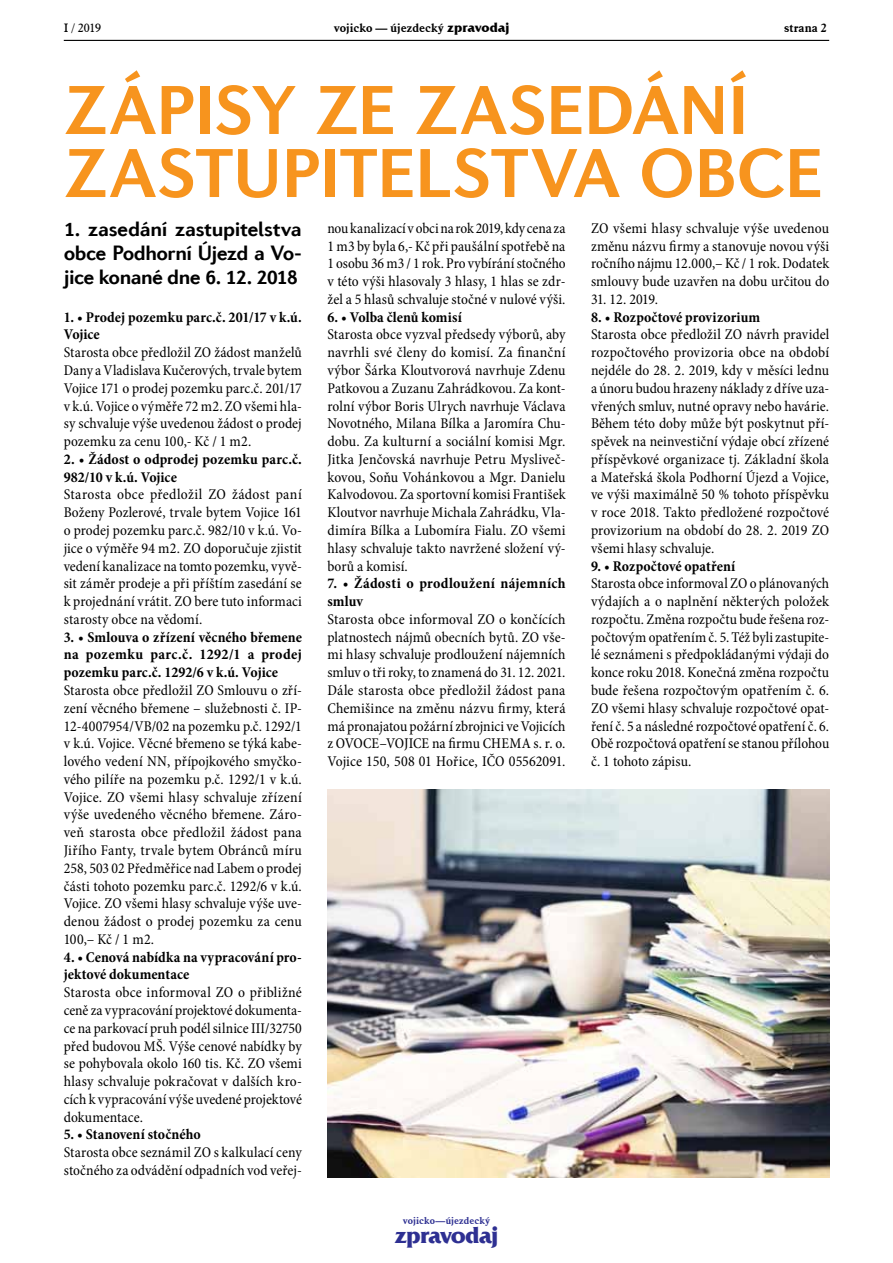
<style>
.page{position:relative;width:893px;height:1263px;background:#fff}
.page>*{position:absolute;margin:0;border:0;box-sizing:border-box;transform-origin:0 0}
.t1{font:700 70.5px/63px "Diverda Sans Com";letter-spacing:.06em;color:#f7941e}
.t2{font:700 22.8px "Friz Quadrata Com";letter-spacing:-.035em;color:#2e3092}
.t3{font:700 21px/24px "Diverda Sans Com";letter-spacing:-.025em;color:#000;text-align:justify}
.t4{font:condensed 15px/17.7px "Minion Pro";letter-spacing:.005em;color:#000;text-align:justify}
.t5{font:700 condensed 15px/17.7px "Minion Pro";letter-spacing:.005em;color:#000}
.t6{font:700 12px "Aldine 721 BT";color:#000}
.t7{font:12px "Aldine 721 BT";color:#000}
.t8{font:700 9.9px "Aldine 721 BT";letter-spacing:.005em;color:#2e3092}
.s1{font-family:"Friz Quadrata IT Cby BT";font-size:13.5px}
</style>
<div class="page">
<hr style="left:64px;top:40px;width:765px;height:1px;background:#000">
<img style="left:327px;top:789px;width:502px;height:389px">
<p class="t7" style="left:64px;top:20px;width:39px">I / 2019</p>
<p class="t6" style="left:334px;top:20px;width:177px">vojicko — újezdecký <span class="s1">zpravodaj</span></p>
<p class="t6" style="left:784px;top:20px;width:44px">strana 2</p>
<h1 class="t1" style="left:64px;top:78px;width:715px">zápisy ze zasedání zastupitelstva obce</h1>
<h3 class="t3" style="left:64px;top:217px;width:240px">1. zasedání zastupitelstva obce Podhorní Újezd a Vo&shy;jice konané dne 6. 12. 2018</h3>
<p class="t5" style="left:64px;top:308px;width:240px">1. • Prodej pozemku parc.č. 201/17 v k.ú.<br>Vojice</p>
<p class="t4" style="left:64px;top:344px;width:240px">Starosta obce předložil ZO žádost manželů Dany a Vladislava Kučerových, trvale bytem Vojice 171 o prodej pozemku parc.č. 201/17 v k.ú. Vojice o výměře 72 m2. ZO všemi hla&shy;sy schvaluje výše uvedenou žádost o prodej pozemku za cenu 100,- Kč / 1 m2.</p>
<p class="t5" style="left:64px;top:450px;width:240px">2. • Žádost o odprodej pozemku parc.č.<br>982/10 v k.ú. Vojice</p>
<p class="t4" style="left:64px;top:486px;width:240px">Starosta obce předložil ZO žádost paní Boženy Pozlerové, trvale bytem Vojice 161 o prodej pozemku parc.č. 982/10 v k.ú. Vo&shy;jice o výměře 94 m2. ZO doporučuje zjistit vedení kanalizace na tomto pozemku, vyvě&shy;sit záměr prodeje a při příštím zasedání se k projednání vrátit. ZO bere tuto informaci starosty obce na vědomí.</p>
<p class="t5" style="left:64px;top:628px;width:240px;text-align:justify">3. • Smlouva o zřízení věcného břemene na pozemku parc.č. 1292/1 a prodej pozemku parc.č. 1292/6 v k.ú. Vojice</p>
<p class="t4" style="left:64px;top:681px;width:240px">Starosta obce předložil ZO Smlouvu o zří&shy;zení věcného břemene – služebnosti č. IP-12-4007954/VB/02 na pozemku p.č. 1292/1 v k.ú. Vojice. Věcné břemeno se týká kabe&shy;lového vedení NN, přípojkového smyčko&shy;vého pilíře na pozemku p.č. 1292/1 v k.ú.<br>Vojice. ZO všemi hlasy schvaluje zřízení výše uvedeného věcného břemene. Záro&shy;veň starosta obce předložil žádost pana Jiřího Fanty, trvale bytem Obránců míru 258, 503 02 Předměřice nad Labem o prodej části tohoto pozemku parc.č. 1292/6 v k.ú.<br>Vojice. ZO všemi hlasy schvaluje výše uve&shy;denou žádost o prodej pozemku za cenu 100,– Kč / 1 m2.</p>
<p class="t5" style="left:64px;top:948px;width:240px">4. • Cenová nabídka na vypracování pro&shy;jektové dokumentace</p>
<p class="t4" style="left:64px;top:984px;width:240px">Starosta obce informoval ZO o přibližné ceně za vypracování projektové dokumenta&shy;ce na parkovací pruh podél silnice III/32750 před budovou MŠ. Výše cenové nabídky by se pohybovala okolo 160 tis. Kč. ZO všemi hlasy schvaluje pokračovat v dalších kro&shy;cích k vypracování výše uvedené projektové dokumentace.</p>
<p class="t5" style="left:64px;top:1126px;width:138px">5. • Stanovení stočného</p>
<p class="t4" style="left:64px;top:1144px;width:240px">Starosta obce seznámil ZO s kalkulací ceny stočného za odvádění odpadních vod veřej-</p>
<p class="t4" style="left:327px;top:219px;width:240px">nou kanalizací v obci na rok 2019, kdy cena za 1 m3 by byla 6,- Kč při paušální spotřebě na 1 osobu 36 m3 / 1 rok. Pro vybírání stočného v této výši hlasovaly 3 hlasy, 1 hlas se zdr&shy;žel a 5 hlasů schvaluje stočné v nulové výši.</p>
<p class="t5" style="left:327px;top:308px;width:136px">6. • Volba členů komisí</p>
<p class="t4" style="left:327px;top:326px;width:240px">Starosta obce vyzval předsedy výborů, aby navrhli své členy do komisí. Za finanční výbor Šárka Kloutvorová navrhuje Zdenu Patkovou a Zuzanu Zahrádkovou. Za kont&shy;rolní výbor Boris Ulrych navrhuje Václava Novotného, Milana Bílka a Jaromíra Chu&shy;dobu. Za kulturní a sociální komisi Mgr.<br>Jitka Jenčovská navrhuje Petru Mysliveč&shy;kovou, Soňu Vohánkovou a Mgr. Danielu Kalvodovou. Za sportovní komisi František Kloutvor navrhuje Michala Zahrádku, Vla&shy;dimíra Bílka a Lubomíra Fialu. ZO všemi hlasy schvaluje takto navržené složení vý&shy;borů a komisí.</p>
<p class="t5" style="left:327px;top:575px;width:240px">7. • Žádosti o prodloužení nájemních smluv</p>
<p class="t4" style="left:327px;top:610px;width:240px">Starosta obce informoval ZO o končících platnostech nájmů obecních bytů. ZO vše&shy;mi hlasy schvaluje prodloužení nájemních smluv o tři roky, to znamená do 31. 12. 2021.<br>Dále starosta obce předložil žádost pana Chemišince na změnu názvu firmy, která má pronajatou požární zbrojnici ve Vojicích z OVOCE–VOJICE na firmu CHEMA s. r. o.<br>Vojice 150, 508 01 Hořice, IČO 05562091.</p>
<p class="t4" style="left:591px;top:219px;width:240px">ZO všemi hlasy schvaluje výše uvedenou změnu názvu firmy a stanovuje novou výši ročního nájmu 12.000,– Kč / 1 rok. Dodatek smlouvy bude uzavřen na dobu určitou do</p>
<p class="t4" style="left:591px;top:290px;width:68px">31. 12. 2019.</p>
<p class="t5" style="left:591px;top:308px;width:171px">8. • Rozpočtové provizorium</p>
<p class="t4" style="left:591px;top:326px;width:240px">Starosta obce předložil ZO návrh pravidel rozpočtového provizoria obce na období nejdéle do 28. 2. 2019, kdy v měsíci lednu a únoru budou hrazeny náklady z dříve uza&shy;vřených smluv, nutné opravy nebo havárie.<br>Během této doby může být poskytnut pří&shy;spěvek na neinvestiční výdaje obcí zřízené příspěvkové organizace tj. Základní škola a Mateřská škola Podhorní Újezd a Vojice, ve výši maximálně 50 % tohoto příspěvku v roce 2018. Takto předložené rozpočtové provizorium na období do 28. 2. 2019 ZO všemi hlasy schvaluje.</p>
<p class="t5" style="left:591px;top:557px;width:146px">9. • Rozpočtové opatření</p>
<p class="t4" style="left:591px;top:575px;width:240px">Starosta obce informoval ZO o plánovaných výdajích a o naplnění některých položek rozpočtu. Změna rozpočtu bude řešena roz&shy;počtovým opatřením č. 5. Též byli zastupite&shy;lé seznámeni s předpokládanými výdaji do konce roku 2018. Konečná změna rozpočtu bude řešena rozpočtovým opatřením č. 6.<br>ZO všemi hlasy schvaluje rozpočtové opat&shy;ření č. 5 a následné rozpočtové opatření č. 6.<br>Obě rozpočtová opatření se stanou přílohou č. 1 tohoto zápisu.</p>
<p class="t8" style="left:403px;top:1214px;width:89px">vojicko—újezdecký</p>
<h2 class="t2" style="left:395px;top:1221px;width:105px">zpravodaj</h2>
</div>
